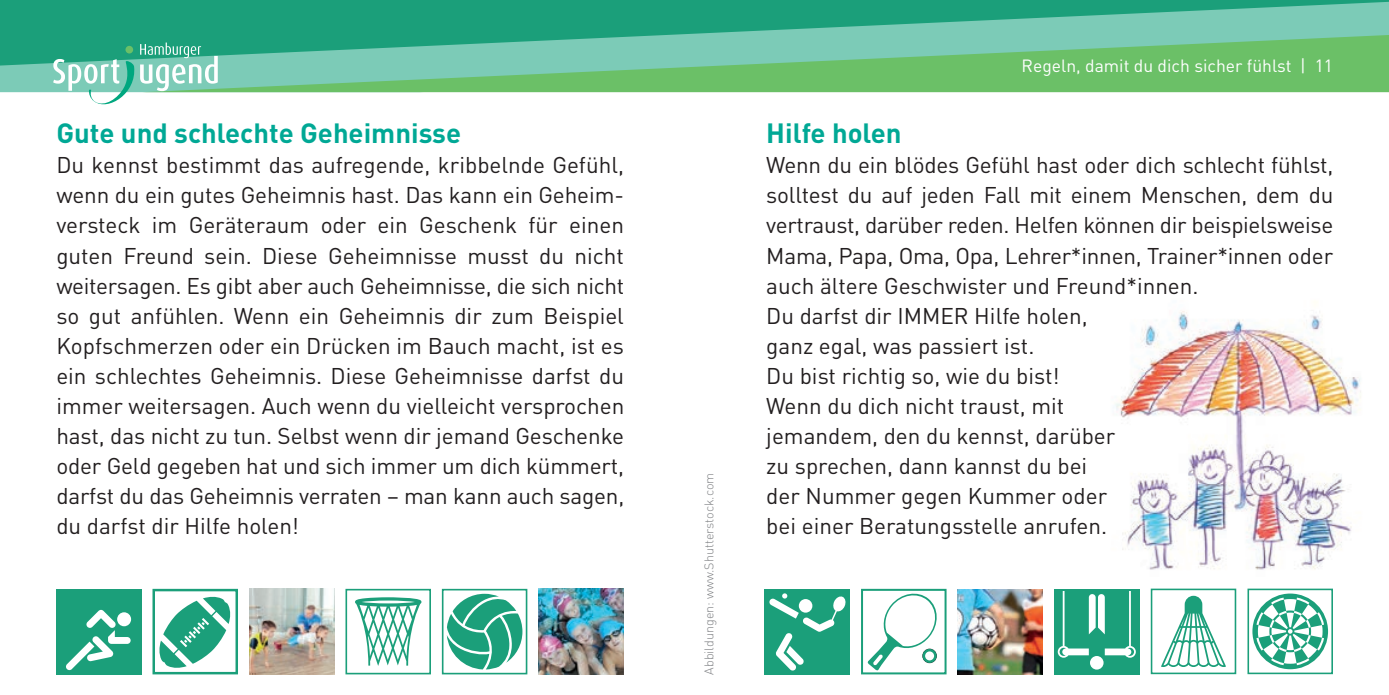
<style>
.page{position:relative;width:1389px;height:695px;background:#fff}
.page>*{position:absolute;margin:0;border:0;box-sizing:border-box;transform-origin:0 0}
.t1{font:700 27.5px "DIN";color:#00a895}
.t2{font:22.5px/30px "DIN";letter-spacing:-.01em;color:#231f20}
.t3{font:17.5px "DIN";color:#fff}
.t4{font:300 12.5px "DIN";color:#808285}
</style>
<div class="page">
<svg style="left:0;top:1px;width:1389px;height:91px;background:#33aa89"></svg>
<svg style="left:142px;top:34px;width:1247px;height:58px;background:#6bc188"></svg>
<img style="left:538px;top:588px;width:86px;height:86px">
<img style="left:249px;top:588px;width:85px;height:86px">
<div style="left:153px;top:588px;width:85px;height:86px;background:#fff;border:2px solid #1b9f7a"></div>
<svg style="left:159px;top:596px;width:72px;height:72px"></svg>
<div style="left:345px;top:588px;width:86px;height:86px;background:#fff;border:2px solid #1b9f7a"></div>
<svg style="left:355px;top:597px;width:66px;height:68px"></svg>
<div style="left:442px;top:588px;width:85px;height:86px;background:#fff;border:2px solid #1b9f7a"></div>
<svg style="left:447px;top:593px;width:75px;height:76px"></svg>
<div style="left:57px;top:588px;width:85px;height:86px;background:#1b9f7a"></div>
<svg style="left:66px;top:609px;width:65px;height:61px"></svg>
<img style="left:957px;top:589px;width:85px;height:85px">
<div style="left:1151px;top:588px;width:85px;height:86px;background:#fff;border:2px solid #1b9f7a"></div>
<svg style="left:1161px;top:595px;width:65px;height:72px"></svg>
<div style="left:1054px;top:588px;width:86px;height:86px;background:#1b9f7a"></div>
<div style="left:1090px;top:656px;width:14px;height:13px;background:#fff;border-radius:50%"></div>
<svg style="left:1058px;top:591px;width:78px;height:66px"></svg>
<div style="left:861px;top:588px;width:86px;height:86px;background:#fff;border:2px solid #1b9f7a"></div>
<svg style="left:866px;top:590px;width:73px;height:81px"></svg>
<svg style="left:922px;top:648px;width:15px;height:15px"></svg>
<div style="left:924px;top:650px;width:11px;height:11px;background:#fff;border-radius:50%"></div>
<div style="left:923px;top:648px;width:14px;height:14px;border:3px solid #1b9f7a;border-radius:50%"></div>
<div style="left:765px;top:588px;width:85px;height:86px;background:#1b9f7a"></div>
<svg style="left:769px;top:593px;width:77px;height:77px"></svg>
<div style="left:1247px;top:588px;width:86px;height:86px;background:#fff;border:2px solid #1b9f7a"></div>
<svg style="left:1252px;top:593px;width:76px;height:76px"></svg>
<svg style="left:1256px;top:597px;width:68px;height:68px"></svg>
<svg style="left:53px;top:43px;width:165px;height:61px"></svg>
<img style="left:1115px;top:311px;width:246px;height:259px">
<p class="t1" style="left:56px;top:115px;width:406px">Gute und schlechte Geheimnisse</p>
<p class="t2" style="left:56px;top:150px;width:570px;text-align:justify">Du kennst bestimmt das aufregende, kribbelnde Gefühl, wenn du ein gutes Geheimnis hast. Das kann ein Geheim&shy;versteck im Geräteraum oder ein Geschenk für einen guten Freund sein. Diese Geheimnisse musst du nicht weitersagen. Es gibt aber auch Geheimnisse, die sich nicht so gut anfühlen. Wenn ein Geheimnis dir zum Beispiel Kopfschmerzen oder ein Drücken im Bauch macht, ist es ein schlechtes Geheimnis. Diese Geheimnisse darfst du immer weitersagen. Auch wenn du vielleicht versprochen hast, das nicht zu tun. Selbst wenn dir jemand Geschenke oder Geld gegeben hat und sich immer um dich kümmert, darfst du das Geheimnis verraten – man kann auch sagen, du darfst dir Hilfe holen!</p>
<p class="t4" style="left:701px;top:674px;width:203px;rotate:-90deg">Abbildungen: www.Shutterstock.com</p>
<p class="t3" style="left:1022px;top:55px;width:313px">Regeln, damit du dich sicher fühlst | 11</p>
<p class="t1" style="left:766px;top:115px;width:137px">Hilfe holen</p>
<p class="t2" style="left:766px;top:150px;width:569px">Wenn du ein blödes Gefühl hast oder dich schlecht fühlst, solltest du auf jeden Fall mit einem Menschen, dem du vertraust, darüber reden. Helfen können dir beispielsweise Mama, Papa, Oma, Opa, Lehrer*innen, Trainer*innen oder auch ältere Geschwister und Freund*innen.<br>Du darfst dir IMMER Hilfe holen,<br>ganz egal, was passiert ist.<br>Du bist richtig so, wie du bist!<br>Wenn du dich nicht traust, mit<br>jemandem, den du kennst, darüber<br>zu sprechen, dann kannst du bei<br>der Nummer gegen Kummer oder<br>bei einer Beratungsstelle anrufen.</p>
</div>
